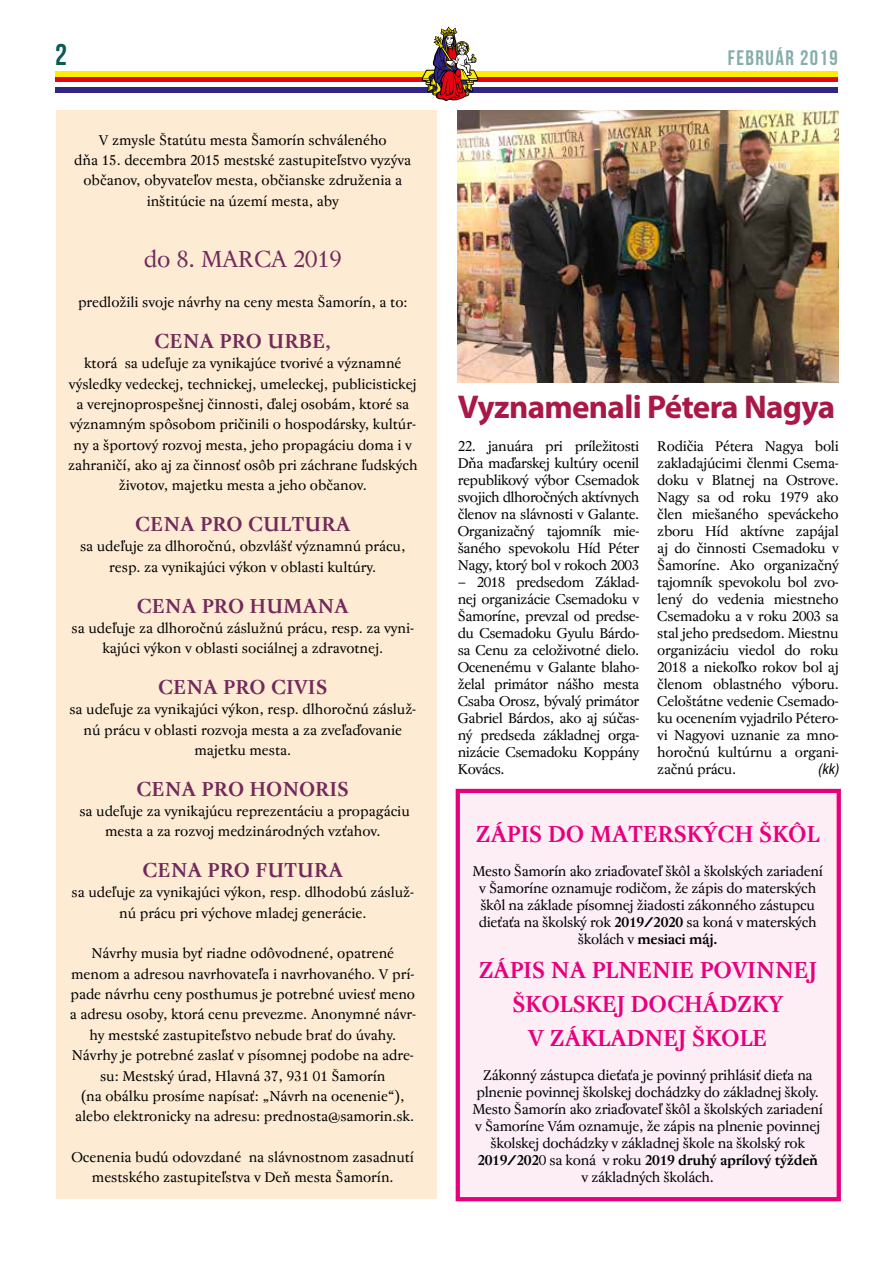
<style>
.page{position:relative;width:893px;height:1263px;background:#fff}
.page>*{position:absolute;margin:0;border:0;box-sizing:border-box;transform-origin:0 0}
.t1{font:700 33px "Myriad Pro";letter-spacing:-.02em;color:#a91847}
.t2{font:30px "Bebas Neue";color:#0b5a56}
.t3{font:700 23.25px/34px "Regent Pro";letter-spacing:-.02em;color:#e6007d;text-align:center}
.t4{font:23.25px "Regent Pro";letter-spacing:-.005em;color:#712a59}
.t5{font:21px "Bebas Neue";letter-spacing:.07em;color:#85adaa}
.t6{font:700 20.25px "Regent Pro";letter-spacing:-.005em;color:#712a59}
.t7{font:14.25px/17px "Regent Pro";letter-spacing:-.005em;color:#000;text-align:center}
.t8{font:italic 14.25px "Switzerland Condensed";color:#000}
.s1{font-weight:700}
</style>
<div class="page">
<div style="left:55px;top:71px;width:783px;height:6px;background:#ffed00"></div>
<div style="left:55px;top:77px;width:783px;height:5px;background:#e30613"></div>
<div style="left:55px;top:87px;width:783px;height:6px;background:#312783"></div>
<svg style="left:422px;top:27px;width:56px;height:74px"></svg>
<div style="left:456px;top:789px;width:385px;height:412px;background:#fdeef6;border:4px solid #e6007d"></div>
<img style="left:458px;top:111px;width:380px;height:272px">
<div style="left:56px;top:111px;width:380px;height:1088px;background:#feebd3"></div>
<h2 class="t2" style="left:55px;top:38px;width:13px">2</h2>
<h3 class="t5" style="left:728px;top:46px;width:111px">FEBRUÁR 2019</h3>
<p class="t7" style="left:74px;top:130px;width:339px;line-height:20.4px">V zmysle Štatútu mesta Šamorín schváleného<br>dňa 15. decembra 2015 mestské zastupiteľstvo vyzýva občanov, obyvateľov mesta, občianske združenia a inštitúcie na území mesta, aby</p>
<h3 class="t4" style="left:144px;top:245px;width:200px">do 8. MARCA 2019</h3>
<p class="t7" style="left:78px;top:294px;width:331px">predložili svoje návrhy na ceny mesta Šamorín, a to:</p>
<h3 class="t6" style="left:155px;top:329px;width:178px">CENA PRO URBE,</h3>
<p class="t7" style="left:68px;top:353px;width:351px;line-height:20.4px">ktorá sa udeľuje za vynikajúce tvorivé a významné výsledky vedeckej, technickej, umeleckej, publicistickej a verejnoprospešnej činnosti, ďalej osobám, ktoré sa významným spôsobom pričinili o hospodársky, kultúr&shy;ny a športový rozvoj mesta, jeho propagáciu doma i v zahraničí, ako aj za činnosť osôb pri záchrane ľudských životov, majetku mesta a jeho občanov.</p>
<h3 class="t6" style="left:135px;top:512px;width:217px">CENA PRO CULTURA</h3>
<p class="t7" style="left:80px;top:537px;width:327px;line-height:20.4px">sa udeľuje za dlhoročnú, obzvlášť významnú prácu, resp. za vynikajúci výkon v oblasti kultúry.</p>
<h3 class="t6" style="left:137px;top:593px;width:214px">CENA PRO HUMANA</h3>
<p class="t7" style="left:72px;top:618px;width:344px;line-height:20.4px">sa udeľuje za dlhoročnú záslužnú prácu, resp. za vyni&shy;kajúci výkon v oblasti sociálnej a zdravotnej.</p>
<h3 class="t6" style="left:158px;top:675px;width:171px">CENA PRO CIVIS</h3>
<p class="t7" style="left:69px;top:699px;width:348px;line-height:20.4px">sa udeľuje za vynikajúci výkon, resp. dlhoročnú zásluž&shy;nú prácu v oblasti rozvoja mesta a za zveľaďovanie majetku mesta.</p>
<h3 class="t6" style="left:137px;top:776px;width:214px">CENA PRO HONORIS</h3>
<p class="t7" style="left:79px;top:801px;width:332px;line-height:20.4px">sa udeľuje za vynikajúcu reprezentáciu a propagáciu mesta a za rozvoj medzinárodných vzťahov.</p>
<h3 class="t6" style="left:143px;top:858px;width:202px">CENA PRO FUTURA</h3>
<p class="t7" style="left:72px;top:882px;width:344px;line-height:20.4px">sa udeľuje za vynikajúci výkon, resp. dlhodobú zásluž&shy;nú prácu pri výchove mladej generácie.</p>
<p class="t7" style="left:70px;top:943px;width:348px;line-height:20.4px">Návrhy musia byť riadne odôvodnené, opatrené menom a adresou navrhovateľa i navrhovaného. V prí&shy;pade návrhu ceny posthumus je potrebné uviesť meno a adresu osoby, ktorá cenu prevezme. Anonymné návr&shy;hy mestské zastupiteľstvo nebude brať do úvahy.<br>Návrhy je potrebné zaslať v písomnej podobe na adre&shy;su: Mestský úrad, Hlavná 37, 931 01 Šamorín<br>(na obálku prosíme napísať: „Návrh na ocenenie“), alebo elektronicky na adresu: prednosta@samorin.sk.</p>
<p class="t7" style="left:71px;top:1147px;width:344px;line-height:20.4px">Ocenenia budú odovzdané na slávnostnom zasadnutí mestského zastupiteľstva v Deň mesta Šamorín.</p>
<h1 class="t1" style="left:458px;top:385px;width:379px">Vyznamenali Pétera Nagya</h1>
<p class="t7" style="left:458px;top:438px;width:183px;text-align:justify">22. januára pri príležitosti Dňa maďarskej kultúry ocenil republikový výbor Csemadok svojich dlhoročných aktívnych členov na slávnosti v Galante.<br>Organizačný tajomník mie&shy;šaného spevokolu Híd Péter Nagy, ktorý bol v rokoch 2003</p>
<p class="t7" style="left:458px;top:574px;width:183px;text-align:justify">– 2018 predsedom Základ&shy;nej organizácie Csemadoku v Šamoríne, prevzal od predse&shy;du Csemadoku Gyulu Bárdo&shy;sa Cenu za celoživotné dielo.<br>Ocenenému v Galante blaho&shy;želal primátor nášho mesta Csaba Orosz, bývalý primátor Gabriel Bárdos, ako aj súčas&shy;ný predseda základnej orga&shy;nizácie Csemadoku Koppány Kovács.</p>
<p class="t7" style="left:657px;top:438px;width:183px;text-align:justify">Rodičia Pétera Nagya boli zakladajúcimi členmi Csema&shy;doku v Blatnej na Ostrove.<br>Nagy sa od roku 1979 ako člen miešaného speváckeho zboru Híd aktívne zapájal aj do činnosti Csemadoku v Šamoríne. Ako organizačný tajomník spevokolu bol zvo&shy;lený do vedenia miestneho Csemadoku a v roku 2003 sa stal jeho predsedom. Miestnu organizáciu viedol do roku 2018 a niekoľko rokov bol aj členom oblastného výboru.<br>Celoštátne vedenie Csemado&shy;ku ocenením vyjadrilo Pétero&shy;vi Nagyovi uznanie za mno&shy;horočnú kultúrnu a organi&shy;začnú prácu.</p>
<p class="t8" style="left:817px;top:761px;width:23px">(kk)</p>
<h3 class="t3" style="left:476px;top:817px;width:346px">ZÁPIS DO MATERSKÝCH ŠKÔL</h3>
<p class="t7" style="left:472px;top:863px;width:352px">Mesto Šamorín ako zriaďovateľ škôl a školských zariadení v Šamoríne oznamuje rodičom, že zápis do materských škôl na základe písomnej žiadosti zákonného zástupcu dieťaťa na školský rok <span class="s1">2019/2020</span> sa koná v materských školách v <span class="s1">mesiaci máj.</span></p>
<h3 class="t3" style="left:478px;top:953px;width:340px">ZÁPIS NA PLNENIE POVINNEJ<br>ŠKOLSKEJ DOCHÁDZKY<br>V ZÁKLADNEJ ŠKOLE</h3>
<p class="t7" style="left:472px;top:1067px;width:352px">Zákonný zástupca dieťaťa je povinný prihlásiť dieťa na plnenie povinnej školskej dochádzky do základnej školy.<br>Mesto Šamorín ako zriaďovateľ škôl a školských zariadení v Šamoríne Vám oznamuje, že zápis na plnenie povinnej školskej dochádzky v základnej škole na školský rok <span class="s1">2019/202</span>0 sa koná v roku <span class="s1">2019 druhý aprílový týždeň </span>v základných školách.</p>
</div>
